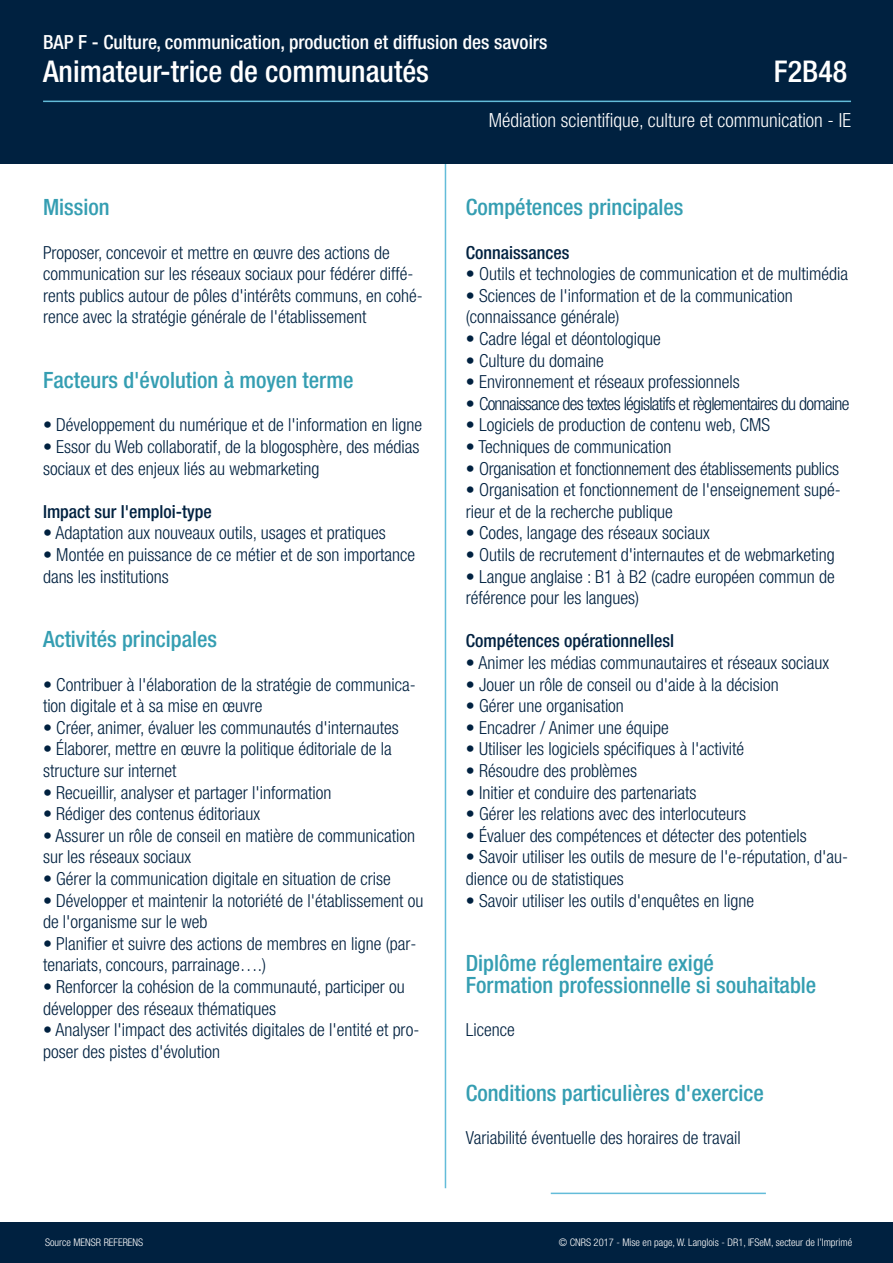
<style>
.page{position:relative;width:893px;height:1263px;background:#fff}
.page>*{position:absolute;margin:0;border:0;box-sizing:border-box;transform-origin:0 0}
.t1{font:500 condensed 30px "Helvetica Neue LT Std";color:#fff}
.t2{font:500 condensed 22.5px/21.6px "Helvetica Neue LT Std";color:#359eb2}
.t3{font:500 condensed 19.5px "Helvetica Neue LT Std";color:#fff}
.t4{font:300 condensed 19.5px "Helvetica Neue LT Std";color:#fff}
.t5{font:300 condensed 18px/21.6px "Helvetica Neue LT Std";color:#002140}
.t6{font:500 condensed 18px "Helvetica Neue LT Std";color:#002140}
.t7{font:300 condensed 18px "Helvetica Neue LT Std";letter-spacing:-.04em;color:#002140}
.t8{font:300 condensed 10.5px "Helvetica Neue LT Std";color:#fff}
</style>
<div class="page">
<hr style="left:445px;top:0;width:1px;height:1188px;background:#63bcd9">
<div style="left:0;top:0;width:893px;height:164px;background:#002140"></div>
<hr style="left:43px;top:101px;width:808px;height:1px;background:#63bcd9">
<hr style="left:551px;top:1192px;width:215px;height:2px;background:#63bcd9">
<div style="left:0;top:1222px;width:893px;height:41px;background:#002140"></div>
<p class="t3" style="left:43px;top:35px;width:506px">BAP F - Culture, communication, production et diffusion des savoirs</p>
<h1 class="t1" style="left:43px;top:60px;width:387px">Animateur-trice de communautés</h1>
<h1 class="t1" style="left:774px;top:60px;width:75px">F2B48</h1>
<p class="t4" style="left:489px;top:113px;width:364px">Médiation scientifique, culture et communication - IE</p>
<p class="t2" style="left:43px;top:198px;width:68px">Mission</p>
<p class="t5" style="left:43px;top:243px;width:381px">Proposer, concevoir et mettre en œuvre des actions de communication sur les réseaux sociaux pour fédérer diffé&shy;rents publics autour de pôles d'intérêts communs, en cohé&shy;rence avec la stratégie générale de l'établissement</p>
<p class="t2" style="left:43px;top:371px;width:312px">Facteurs d'évolution à moyen terme</p>
<p class="t5" style="left:43px;top:416px;width:381px">• Développement du numérique et de l'information en ligne</p>
<p class="t5" style="left:43px;top:437px;width:378px">• Essor du Web collaboratif, de la blogosphère, des médias sociaux et des enjeux liés au webmarketing</p>
<p class="t6" style="left:43px;top:505px;width:170px">Impact sur l'emploi-type</p>
<p class="t5" style="left:43px;top:524px;width:344px">• Adaptation aux nouveaux outils, usages et pratiques</p>
<p class="t5" style="left:43px;top:545px;width:374px">• Montée en puissance de ce métier et de son importance dans les institutions</p>
<p class="t2" style="left:43px;top:630px;width:176px">Activités principales</p>
<p class="t5" style="left:43px;top:675px;width:374px">• Contribuer à l'élaboration de la stratégie de communica&shy;tion digitale et à sa mise en œuvre</p>
<p class="t5" style="left:43px;top:718px;width:357px">• Créer, animer, évaluer les communautés d'internautes</p>
<p class="t5" style="left:43px;top:740px;width:350px">• Élaborer, mettre en œuvre la politique éditoriale de la structure sur internet</p>
<p class="t5" style="left:43px;top:783px;width:290px">• Recueillir, analyser et partager l'information</p>
<p class="t5" style="left:43px;top:804px;width:219px">• Rédiger des contenus éditoriaux</p>
<p class="t5" style="left:43px;top:826px;width:374px">• Assurer un rôle de conseil en matière de communication sur les réseaux sociaux</p>
<p class="t5" style="left:43px;top:869px;width:349px">• Gérer la communication digitale en situation de crise</p>
<p class="t5" style="left:43px;top:891px;width:382px">• Développer et maintenir la notoriété de l'établissement ou de l'organisme sur le web</p>
<p class="t5" style="left:43px;top:934px;width:375px">• Planifier et suivre des actions de membres en ligne (par&shy;tenariats, concours, parrainage….)</p>
<p class="t5" style="left:43px;top:977px;width:363px">• Renforcer la cohésion de la communauté, participer ou développer des réseaux thématiques</p>
<p class="t5" style="left:43px;top:1020px;width:378px">• Analyser l'impact des activités digitales de l'entité et pro&shy;poser des pistes d'évolution</p>
<p class="t2" style="left:466px;top:198px;width:219px">Compétences principales</p>
<p class="t6" style="left:466px;top:246px;width:105px">Connaissances</p>
<p class="t5" style="left:466px;top:264px;width:384px">• Outils et technologies de communication et de multimédia</p>
<p class="t5" style="left:466px;top:286px;width:329px">• Sciences de l'information et de la communication (connaissance générale)</p>
<p class="t5" style="left:466px;top:329px;width:197px">• Cadre légal et déontologique</p>
<p class="t5" style="left:466px;top:351px;width:140px">• Culture du domaine</p>
<p class="t5" style="left:466px;top:372px;width:276px">• Environnement et réseaux professionnels</p>
<p class="t7" style="left:466px;top:397px;width:385px">• Connaissance des textes législatifs et règlementaires du domaine</p>
<p class="t5" style="left:466px;top:416px;width:306px">• Logiciels de production de contenu web, CMS</p>
<p class="t5" style="left:466px;top:437px;width:207px">• Techniques de communication</p>
<p class="t5" style="left:466px;top:459px;width:375px">• Organisation et fonctionnement des établissements publics</p>
<p class="t5" style="left:466px;top:480px;width:377px">• Organisation et fonctionnement de l'enseignement supé&shy;rieur et de la recherche publique</p>
<p class="t5" style="left:466px;top:524px;width:246px">• Codes, langage des réseaux sociaux</p>
<p class="t5" style="left:466px;top:545px;width:371px">• Outils de recrutement d'internautes et de webmarketing</p>
<p class="t5" style="left:466px;top:567px;width:371px">• Langue anglaise : B1 à B2 (cadre européen commun de référence pour les langues)</p>
<p class="t6" style="left:466px;top:634px;width:210px">Compétences opérationnellesl</p>
<p class="t5" style="left:466px;top:653px;width:365px">• Animer les médias communautaires et réseaux sociaux</p>
<p class="t5" style="left:466px;top:675px;width:314px">• Jouer un rôle de conseil ou d'aide à la décision</p>
<p class="t5" style="left:466px;top:696px;width:160px">• Gérer une organisation</p>
<p class="t5" style="left:466px;top:718px;width:205px">• Encadrer / Animer une équipe</p>
<p class="t5" style="left:466px;top:740px;width:280px">• Utiliser les logiciels spécifiques à l'activité</p>
<p class="t5" style="left:466px;top:761px;width:173px">• Résoudre des problèmes</p>
<p class="t5" style="left:466px;top:783px;width:232px">• Initier et conduire des partenariats</p>
<p class="t5" style="left:466px;top:804px;width:282px">• Gérer les relations avec des interlocuteurs</p>
<p class="t5" style="left:466px;top:826px;width:343px">• Évaluer des compétences et détecter des potentiels</p>
<p class="t5" style="left:466px;top:848px;width:384px">• Savoir utiliser les outils de mesure de l'e-réputation, d'au&shy;dience ou de statistiques</p>
<p class="t5" style="left:466px;top:891px;width:290px">• Savoir utiliser les outils d'enquêtes en ligne</p>
<p class="t2" style="left:466px;top:954px;width:352px">Diplôme réglementaire exigé<br>Formation professionnelle si souhaitable</p>
<p class="t5" style="left:466px;top:1020px;width:50px">Licence</p>
<p class="t2" style="left:466px;top:1084px;width:300px">Conditions particulières d'exercice</p>
<p class="t5" style="left:466px;top:1128px;width:277px">Variabilité éventuelle des horaires de travail</p>
<p class="t8" style="left:45px;top:1238px;width:100px">Source MENSR REFERENS</p>
<p class="t8" style="left:559px;top:1238px;width:295px">© CNRS 2017 - Mise en page, W. Langlois - DR1, IFSeM, secteur de l’Imprimé</p>
</div>
